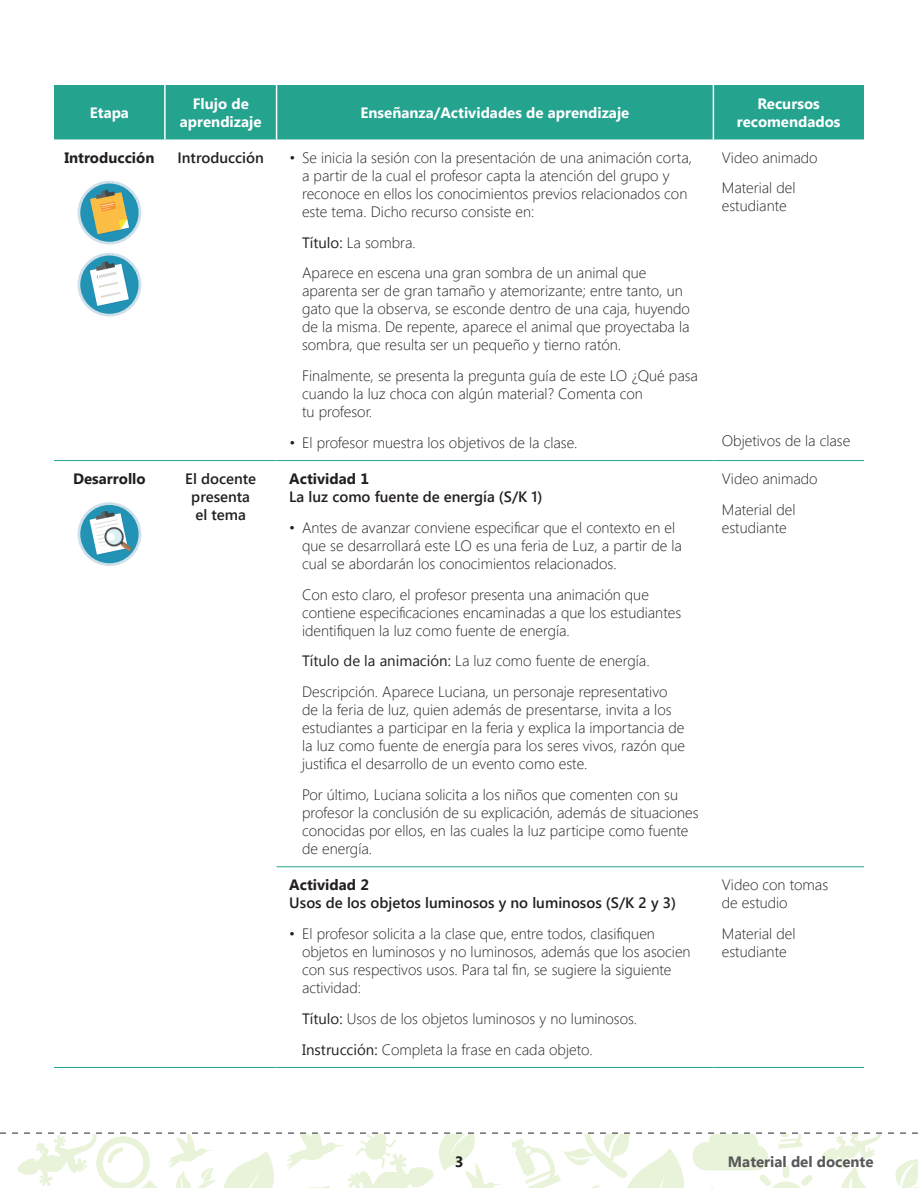
<style>
.page{position:relative;width:918px;height:1188px;background:#fff}
.page>*{position:absolute;margin:0;border:0;box-sizing:border-box;transform-origin:0 0}
.t1{font:300 15px/18px "Segoe UI";color:#231f20}
.t2{font:600 15px/18px "Segoe UI";color:#231f20;text-align:center}
.t3{font:700 15px/18px "Segoe UI";color:#fff;text-align:center}
.t4{font:700 15px "Segoe UI";color:#231f20}
.t5{font:700 15px "Segoe UI";color:#57585a}
.s1{font-weight:400}
</style>
<div class="page">
<svg style="left:0;top:1132px;width:918px;height:56px"></svg>
<div style="left:54px;top:85px;width:810px;height:54px;background:#24a38f"></div>
<hr style="left:54px;top:460px;width:111px;height:1px;background:#24a38f">
<hr style="left:165px;top:460px;width:112px;height:1px;background:#24a38f">
<hr style="left:277px;top:460px;width:436px;height:1px;background:#24a38f">
<hr style="left:713px;top:460px;width:151px;height:1px;background:#24a38f">
<hr style="left:164px;top:85px;width:2px;height:54px;background:#fff">
<hr style="left:276px;top:85px;width:1px;height:54px;background:#fff">
<hr style="left:713px;top:85px;width:1px;height:54px;background:#fff">
<hr style="left:277px;top:1067px;width:436px;height:1px;background:#24a38f">
<hr style="left:713px;top:1067px;width:151px;height:1px;background:#24a38f">
<hr style="left:277px;top:866px;width:436px;height:1px;background:#24a38f">
<hr style="left:713px;top:866px;width:151px;height:1px;background:#24a38f">
<hr style="left:54px;top:1067px;width:111px;height:1px;background:#24a38f">
<hr style="left:165px;top:1067px;width:112px;height:1px;background:#24a38f">
<svg style="left:78px;top:181px;width:63px;height:64px"></svg>
<div style="left:80px;top:184px;width:59px;height:58px;background:#2293b4;border-radius:50%"></div>
<svg style="left:90px;top:190px;width:40px;height:45px"></svg>
<svg style="left:78px;top:253px;width:63px;height:64px"></svg>
<div style="left:80px;top:256px;width:59px;height:58px;background:#2293b4;border-radius:50%"></div>
<svg style="left:90px;top:261px;width:40px;height:46px"></svg>
<svg style="left:78px;top:502px;width:63px;height:64px"></svg>
<div style="left:80px;top:505px;width:59px;height:58px;background:#2293b4;border-radius:50%"></div>
<svg style="left:90px;top:511px;width:42px;height:44px"></svg>
<p class="t3" style="left:90px;top:103px;width:41px">Etapa</p>
<p class="t3" style="left:180px;top:94px;width:83px">Flujo de aprendizaje</p>
<p class="t3" style="left:361px;top:103px;width:270px">Enseñanza/Actividades de aprendizaje</p>
<p class="t3" style="left:737px;top:94px;width:105px">Recursos recomendados</p>
<p class="t4" style="left:64px;top:147px;width:92px">Introducción</p>
<p class="t2" style="left:178px;top:148px;width:88px">Introducción</p>
<p class="t1" style="left:302px;top:148px;width:392px;text-indent:-13px">• Se inicia la sesión con la presentación de una animación corta, a partir de la cual el profesor capta la atención del grupo y reconoce en ellos los conocimientos previos relacionados con este tema. Dicho recurso consiste en:</p>
<p class="t1" style="left:302px;top:226px;width:346px;line-height:30.8px"><span class="s1">Título:</span> La sombra.<br>Aparece en escena una gran sombra de un animal que</p>
<p class="t1" style="left:302px;top:281px;width:389px">aparenta ser de gran tamaño y atemorizante; entre tanto, un gato que la observa, se esconde dentro de una caja, huyendo de la misma. De repente, aparece el animal que proyectaba la sombra, que resulta ser un pequeño y tierno ratón.</p>
<p class="t1" style="left:302px;top:366px;width:397px">Finalmente, se presenta la pregunta guía de este LO ¿Qué pasa cuando la luz choca con algún material? Comenta con<br>tu profesor.</p>
<p class="t1" style="left:289px;top:433px;width:290px">• El profesor muestra los objetivos de la clase.</p>
<p class="t1" style="left:722px;top:141px;width:97px;line-height:30.8px">Video animado<br>Material del</p>
<p class="t1" style="left:722px;top:196px;width:66px">estudiante</p>
<p class="t1" style="left:722px;top:431px;width:130px">Objetivos de la clase</p>
<p class="t4" style="left:73px;top:468px;width:74px">Desarrollo</p>
<p class="t2" style="left:185px;top:470px;width:72px">El docente presenta el tema</p>
<p class="t4" style="left:289px;top:468px;width:81px">Actividad 1</p>
<p class="t2" style="left:289px;top:488px;width:255px">La luz como fuente de energía (S/K 1)</p>
<p class="t1" style="left:302px;top:518px;width:381px;text-indent:-13px">• Antes de avanzar conviene especificar que el contexto en el que se desarrollará este LO es una feria de Luz, a partir de la cual se abordarán los conocimientos relacionados.</p>
<p class="t1" style="left:302px;top:585px;width:381px">Con esto claro, el profesor presenta una animación que contiene especificaciones encaminadas a que los estudiantes identifiquen la luz como fuente de energía.</p>
<p class="t1" style="left:302px;top:645px;width:367px;line-height:30.8px"><span class="s1">Título de la animación:</span> La luz como fuente de energía.<br>Descripción. Aparece Luciana, un personaje representativo</p>
<p class="t1" style="left:302px;top:700px;width:384px">de la feria de luz, quien además de presentarse, invita a los estudiantes a participar en la feria y explica la importancia de la luz como fuente de energía para los seres vivos, razón que justifica el desarrollo de un evento como este.</p>
<p class="t1" style="left:302px;top:785px;width:398px">Por último, Luciana solicita a los niños que comenten con su profesor la conclusión de su explicación, además de situaciones conocidas por ellos, en las cuales la luz participe como fuente de energía.</p>
<p class="t4" style="left:289px;top:874px;width:81px">Actividad 2</p>
<p class="t2" style="left:289px;top:894px;width:388px">Usos de los objetos luminosos y no luminosos (S/K 2 y 3)</p>
<p class="t1" style="left:302px;top:924px;width:390px;text-indent:-13px">• El profesor solicita a la clase que, entre todos, clasifiquen objetos en luminosos y no luminosos, además que los asocien con sus respectivos usos. Para tal fin, se sugiere la siguiente actividad:</p>
<p class="t1" style="left:302px;top:1003px;width:337px;line-height:30.8px"><span class="s1">Título:</span> Usos de los objetos luminosos y no luminosos.<br><span class="s1">Instrucción:</span> Completa la frase en cada objeto.</p>
<p class="t1" style="left:722px;top:463px;width:97px;line-height:30.8px">Video animado<br>Material del</p>
<p class="t1" style="left:722px;top:518px;width:66px">estudiante</p>
<p class="t1" style="left:722px;top:875px;width:108px">Video con tomas de estudio</p>
<p class="t1" style="left:722px;top:924px;width:75px">Material del estudiante</p>
<p class="t4" style="left:455px;top:1151px;width:10px">3</p>
<p class="t5" style="left:728px;top:1151px;width:147px">Material del docente</p>
</div>
